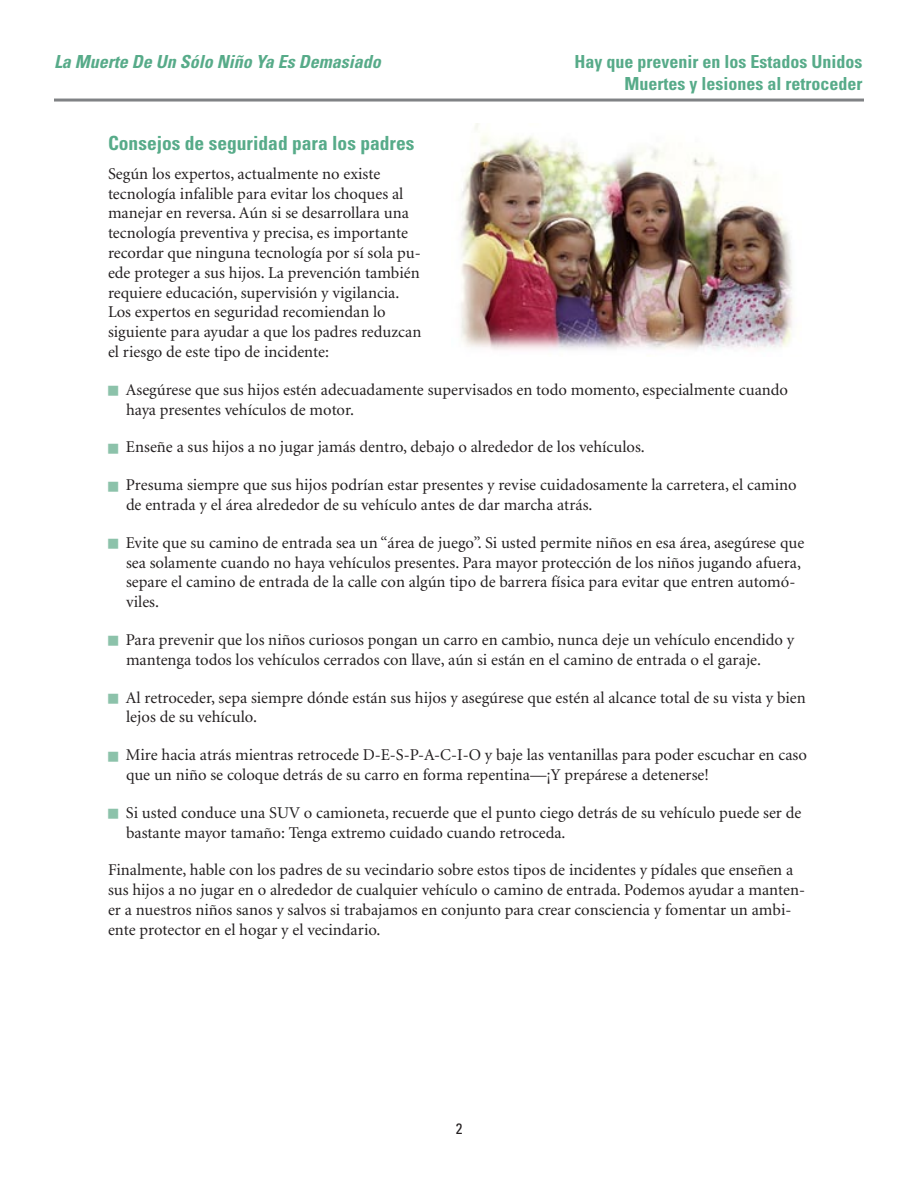
<style>
.page{position:relative;width:918px;height:1188px;background:#fff}
.page>*{position:absolute;margin:0;border:0;box-sizing:border-box;transform-origin:0 0}
.HeadA{font:700 condensed 19.5px "Univers";color:#57ab89}
.t1{font:700 condensed 18px/21.6px "Univers";color:#57ab89;text-align:right}
.t2{font:italic 700 condensed 18px "Univers";color:#57ab89}
.Bullet{font:16.5px/19.8px "Minion";color:#231f20}
.Body{font:16.5px/19.8px "Minion";color:#231f20}
.t3{font:condensed 15px "Univers";color:#231f20}
.s1{color:#8cc2aa}
</style>
<div class="page">
<img style="left:461px;top:123px;width:332px;height:227px">
<hr style="left:54px;top:99px;width:810px;height:3px;background:#808285">
<p class="t2" style="left:54px;top:50px;width:328px">La Muerte De Un Sólo Niño Ya Es Demasiado</p>
<p class="t1" style="left:575px;top:50px;width:289px">Hay que prevenir en los Estados Unidos<br>Muertes y lesiones al retroceder</p>
<p class="HeadA" style="left:108px;top:131px;width:308px">Consejos de seguridad para los padres</p>
<p class="Body" style="left:108px;top:164px;width:315px">Según los expertos, actualmente no existe tecnología infalible para evitar los choques al manejar en reversa. Aún si se desarrollara una tecnología preventiva y precisa, es importante recordar que ninguna tecnología por sí sola pu&shy;ede proteger a sus hijos. La prevención también requiere educación, supervisión y vigilancia.<br>Los expertos en seguridad recomiendan lo siguiente para ayudar a que los padres reduzcan el riesgo de este tipo de incidente:</p>
<p class="Bullet" style="left:126px;top:380px;width:664px;text-indent:-18px"><span class="s1">■</span> Asegúrese que sus hijos estén adecuadamente supervisados en todo momento, especialmente cuando haya presentes vehículos de motor.</p>
<p class="Bullet" style="left:108px;top:438px;width:538px"><span class="s1">■</span> Enseñe a sus hijos a no jugar jamás dentro, debajo o alrededor de los vehículos.</p>
<p class="Bullet" style="left:126px;top:476px;width:672px;text-indent:-18px"><span class="s1">■</span> Presuma siempre que sus hijos podrían estar presentes y revise cuidadosamente la carretera, el camino de entrada y el área alrededor de su vehículo antes de dar marcha atrás.</p>
<p class="Bullet" style="left:126px;top:533px;width:680px;text-indent:-18px"><span class="s1">■</span> Evite que su camino de entrada sea un “área de juego”. Si usted permite niños en esa área, asegúrese que sea solamente cuando no haya vehículos presentes. Para mayor protección de los niños jugando afuera, separe el camino de entrada de la calle con algún tipo de barrera física para evitar que entren automó&shy;viles.</p>
<p class="Bullet" style="left:126px;top:631px;width:670px;text-indent:-18px"><span class="s1">■</span> Para prevenir que los niños curiosos pongan un carro en cambio, nunca deje un vehículo encendido y mantenga todos los vehículos cerrados con llave, aún si están en el camino de entrada o el garaje.</p>
<p class="Bullet" style="left:126px;top:688px;width:681px;text-indent:-18px"><span class="s1">■</span> Al retroceder, sepa siempre dónde están sus hijos y asegúrese que estén al alcance total de su vista y bien lejos de su vehículo.</p>
<p class="Bullet" style="left:126px;top:746px;width:682px;text-indent:-18px"><span class="s1">■</span> Mire hacia atrás mientras retrocede D-E-S-P-A-C-I-O y baje las ventanillas para poder escuchar en caso que un niño se coloque detrás de su carro en forma repentina—¡Y prepárese a detenerse!</p>
<p class="Bullet" style="left:126px;top:803px;width:677px;text-indent:-18px"><span class="s1">■</span> Si usted conduce una SUV o camioneta, recuerde que el punto ciego detrás de su vehículo puede ser de bastante mayor tamaño: Tenga extremo cuidado cuando retroceda.</p>
<p class="Body" style="left:108px;top:861px;width:699px">Finalmente, hable con los padres de su vecindario sobre estos tipos de incidentes y pídales que enseñen a sus hijos a no jugar en o alrededor de cualquier vehículo o camino de entrada. Podemos ayudar a manten&shy;er a nuestros niños sanos y salvos si trabajamos en conjunto para crear consciencia y fomentar un ambi&shy;ente protector en el hogar y el vecindario.</p>
<p class="t3" style="left:456px;top:1119px;width:8px">2</p>
</div>
